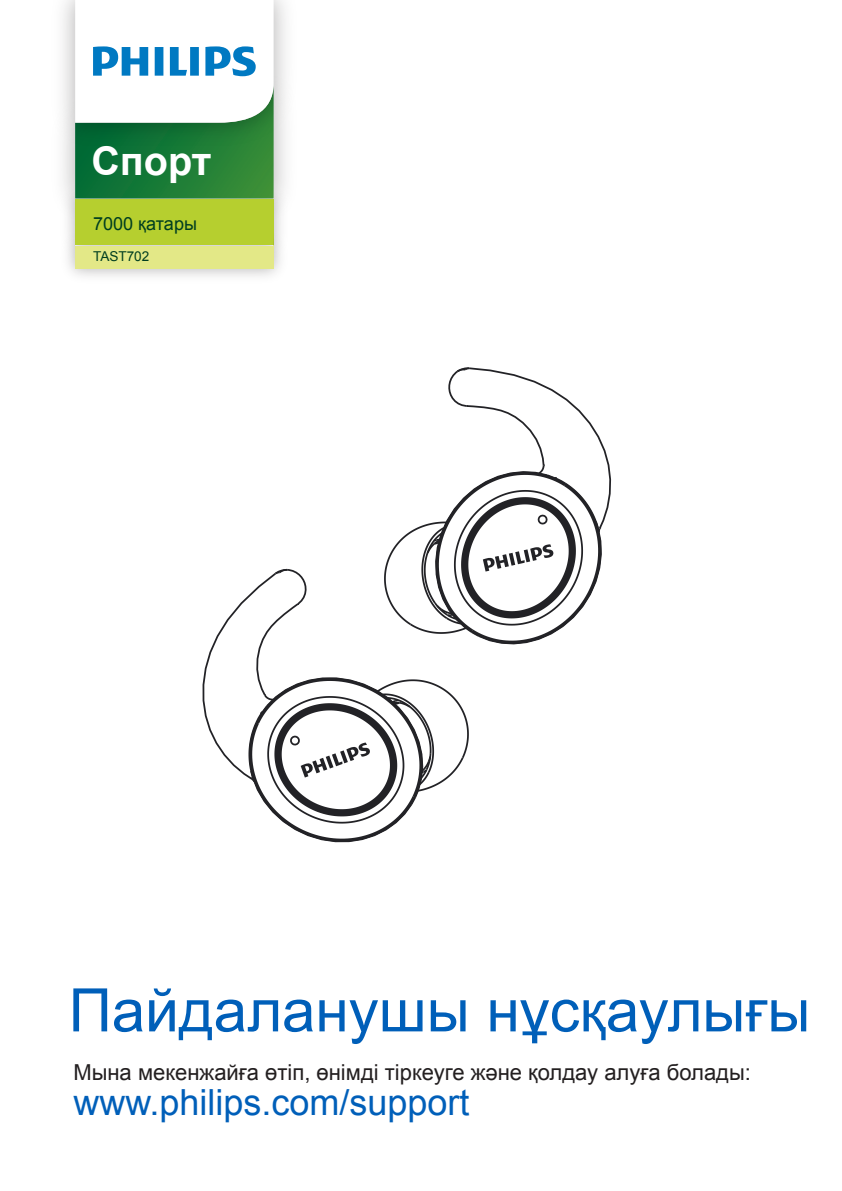
<style>
.page{position:relative;width:842px;height:1191px;background:#fff}
.page>*{position:absolute;margin:0;border:0;box-sizing:border-box;transform-origin:0 0}
.t1{font:60px "Arial";color:#005fb9}
.t2{font:700 39.6px "Arial";color:#fff}
.t3{font:36px "Arial";color:#005fb9}
.t4{font:22px "Arial";color:#231f20}
.t5{font:18px "Arial";color:#003e20}
.t6{font:13.6px "Arial";color:#003e20}
</style>
<div class="page">
<svg style="left:75px;top:0;width:199px;height:178px"></svg>
<img style="left:57px;top:178px;width:234px;height:47px">
<div style="left:75px;top:198px;width:199px;height:47px;background:#b6cf2f"></div>
<div style="left:75px;top:245px;width:199px;height:24px;background:#e3e887"></div>
<svg style="left:202px;top:367px;width:410px;height:476px"></svg>
<h2 class="t2" style="left:91px;top:135px;width:121px">Спорт</h2>
<p class="t5" style="left:93px;top:212px;width:106px">7000 қатары</p>
<p class="t6" style="left:93px;top:248px;width:58px">TAST702</p>
<h1 class="t1" style="left:69px;top:971px;width:743px">Пайдаланушы нұсқаулығы</h1>
<p class="t4" style="left:73px;top:1057px;width:679px">Мына мекенжайға өтіп, өнімді тіркеуге жəне қолдау алуға болады:</p>
<h3 class="t3" style="left:73px;top:1079px;width:398px">www.philips.com/support</h3>
</div>
